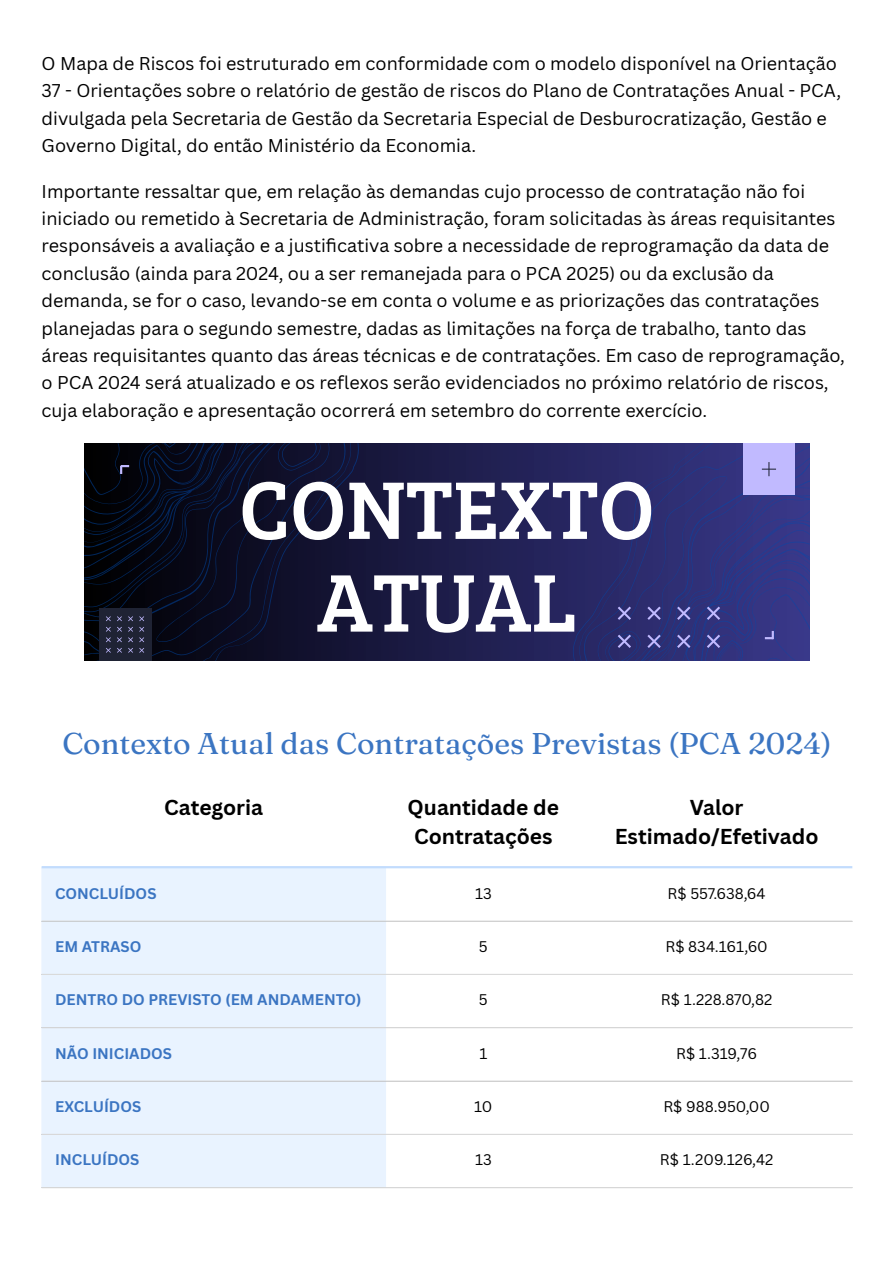
<style>
.page{position:relative;width:894px;height:1263px;background:#fff}
.page>*{position:absolute;margin:0;border:0;box-sizing:border-box;transform-origin:0 0}
.t1{font:84.45px/92.7px "Bree Serif";color:#fff;text-align:center}
.t2{font:30px "Fraunces 9 pt";color:#3b75c2}
.t3{font:700 21px/29.2px "Canva Sans";color:#000;text-align:center}
.t4{font:18px/27.5px "Canva Sans";color:#000}
.t5{font:15px "Canva Sans";color:#000}
.t6{font:700 15px "Canva Sans";color:#3b75c2}
</style>
<div class="page">
<div style="left:84px;top:443px;width:725px;height:217px;background:#201f50"></div>
<svg style="left:534px;top:443px;width:275px;height:217px;background:#2d2e72"></svg>
<svg style="left:84px;top:443px;width:339px;height:217px;background:#0d0f27"></svg>
<div style="left:742px;top:443px;width:52px;height:52px;background:#c1baff"></div>
<svg style="left:761px;top:462px;width:14px;height:14px"></svg>
<div style="left:99px;top:608px;width:52px;height:52px;background:#1f2334"></div>
<svg style="left:106px;top:616px;width:38px;height:37px"></svg>
<svg style="left:120px;top:465px;width:9px;height:9px"></svg>
<svg style="left:764px;top:631px;width:9px;height:8px"></svg>
<svg style="left:617px;top:607px;width:103px;height:53px;background:#393c82"></svg>
<div style="left:42px;top:868px;width:344px;height:319px;background:#e9f3ff"></div>
<hr style="left:42px;top:920px;width:810px;height:2px;background:#dbdbdb">
<hr style="left:42px;top:974px;width:810px;height:1px;background:#dbdbdb">
<hr style="left:42px;top:1027px;width:810px;height:1px;background:#dbdbdb">
<hr style="left:42px;top:1080px;width:810px;height:2px;background:#dbdbdb">
<hr style="left:42px;top:1134px;width:810px;height:1px;background:#dbdbdb">
<hr style="left:42px;top:1187px;width:810px;height:1px;background:#dbdbdb">
<hr style="left:42px;top:866px;width:810px;height:2px;background:#c2dcfd">
<p class="t4" style="left:42px;top:49px;width:800px">O Mapa de Riscos foi estruturado em conformidade com o modelo disponível na Orientação 37 - Orientações sobre o relatório de gestão de riscos do Plano de Contratações Anual - PCA, divulgada pela Secretaria de Gestão da Secretaria Especial de Desburocratização, Gestão e Governo Digital, do então Ministério da Economia.</p>
<p class="t4" style="left:42px;top:177px;width:804px">Importante ressaltar que, em relação às demandas cujo processo de contratação não foi iniciado ou remetido à Secretaria de Administração, foram solicitadas às áreas requisitantes responsáveis a avaliação e a justifi cativa sobre a necessidade de reprogramação da data de conclusão (ainda para 2024, ou a ser remanejada para o PCA 2025) ou da exclusão da demanda, se for o caso, levando-se em conta o volume e as priorizações das contratações planejadas para o segundo semestre, dadas as limitações na força de trabalho, tanto das áreas requisitantes quanto das áreas técnicas e de contratações. Em caso de reprogramação, o PCA 2024 será atualizado e os reflexos serão evidenciados no próximo relatório de riscos, cuja elaboração e apresentação ocorrerá em setembro do corrente exercício.</p>
<p class="t1" style="left:239px;top:459px;width:416px">CONTEXTO<br>ATUAL</p>
<h1 class="t2" style="left:62px;top:724px;width:770px">Contexto Atual das Contratações Previstas (PCA 2024)</h1>
<p class="t3" style="left:164px;top:792px;width:100px">Categoria</p>
<p class="t3" style="left:407px;top:792px;width:153px">Quantidade de<br>Contratações</p>
<p class="t3" style="left:614px;top:792px;width:205px">Valor<br>Estimado/Efetivado</p>
<p class="t6" style="left:55px;top:883px;width:103px">CONCLUÍDOS</p>
<p class="t5" style="left:475px;top:883px;width:18px">13</p>
<p class="t5" style="left:667px;top:883px;width:100px">R$ 557.638,64</p>
<p class="t6" style="left:55px;top:936px;width:88px">EM ATRASO</p>
<p class="t5" style="left:479px;top:936px;width:10px">5</p>
<p class="t5" style="left:665px;top:936px;width:104px">R$ 834.161,60</p>
<p class="t6" style="left:55px;top:989px;width:308px">DENTRO DO PREVISTO (EM ANDAMENTO)</p>
<p class="t5" style="left:479px;top:989px;width:10px">5</p>
<p class="t5" style="left:660px;top:989px;width:113px">R$ 1.228.870,82</p>
<p class="t6" style="left:55px;top:1043px;width:118px">NÃO INICIADOS</p>
<p class="t5" style="left:479px;top:1043px;width:9px">1</p>
<p class="t5" style="left:676px;top:1043px;width:83px">R$ 1.319,76</p>
<p class="t6" style="left:55px;top:1096px;width:88px">EXCLUÍDOS</p>
<p class="t5" style="left:474px;top:1096px;width:20px">10</p>
<p class="t5" style="left:663px;top:1096px;width:108px">R$ 988.950,00</p>
<p class="t6" style="left:55px;top:1149px;width:86px">INCLUÍDOS</p>
<p class="t5" style="left:475px;top:1149px;width:18px">13</p>
<p class="t5" style="left:659px;top:1149px;width:115px">R$ 1.209.126,42</p>
</div>
